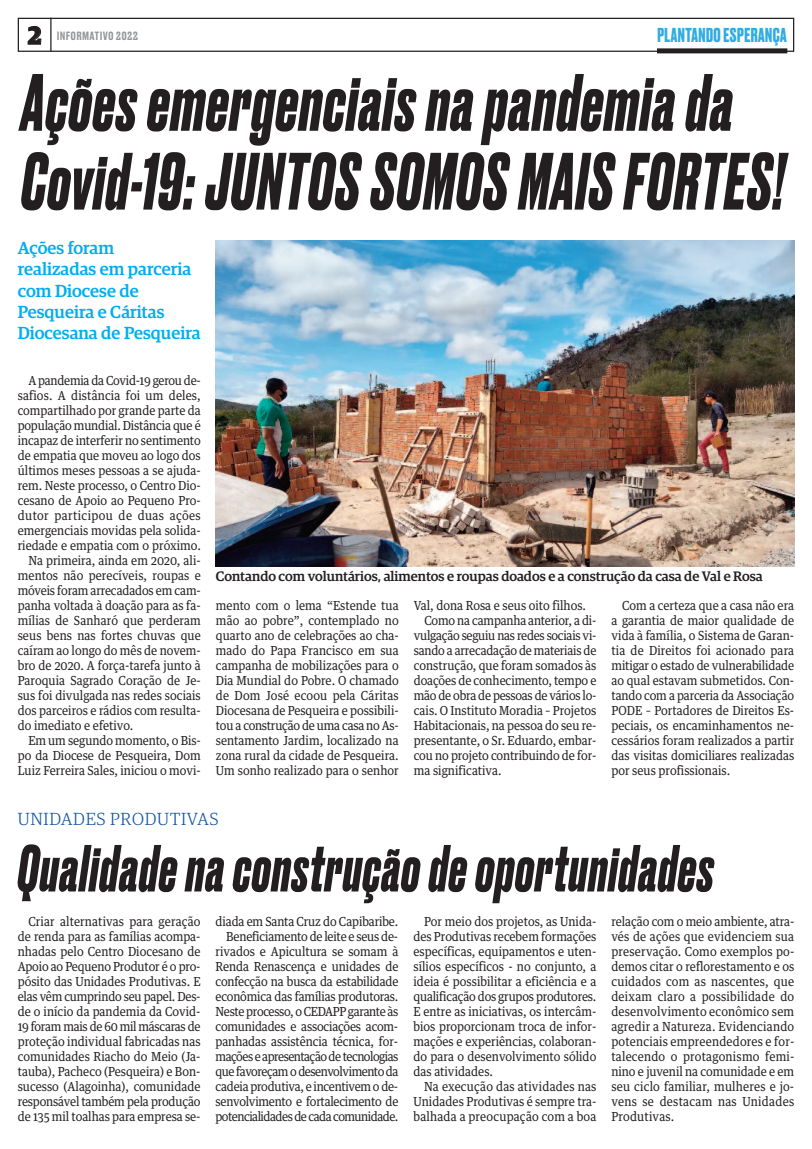
<style>
.page{position:relative;width:812px;height:1149px;background:#fff}
.page>*{position:absolute;margin:0;border:0;box-sizing:border-box;transform-origin:0 0}
.t1{font:italic 700 76.25px/78.8px "Druk";letter-spacing:.025em;color:#231f20;scale:.9 1}
.t2{font:italic 700 62.5px "Druk";letter-spacing:.025em;color:#231f20;scale:.9 1}
.t3{font:700 25.25px "Guardian Egyp";color:#231f20}
.t4{font:700 18.88px "Druk";letter-spacing:.025em;color:#31ace2}
.t5{font:500 17.5px/21.2px "Guardian Egyp";color:#00aeef}
.t6{font:300 17.5px "Guardian Egyp";letter-spacing:.045em;color:#1054a5}
.t7{font:500 13.75px "Guardian Egyp";color:#231f20}
.t8{font:12.5px/15px "Guardian Text Egyp";letter-spacing:-.005em;color:#231f20;text-align:justify;scale:.9 1}
.t9{font:12.5px "Guardian Text Egyp";letter-spacing:-.025em;color:#231f20;scale:.9 1}
.t10{font:12.5px "Guardian Text Egyp";letter-spacing:-.03em;color:#231f20;scale:.9 1}
.t11{font:12.5px "Guardian Text Egyp";letter-spacing:.03em;color:#231f20;scale:.9 1}
.t12{font:500 11.25px "Druk Text";letter-spacing:.025em;color:#939598}
</style>
<div class="page">
<div style="left:18px;top:18px;width:776px;height:34px;border:1px solid #231f20"></div>
<div style="left:657px;top:48px;width:130px;height:5px;background:#231f20"></div>
<hr style="left:50px;top:18px;width:1px;height:34px;background:#231f20">
<img style="left:216px;top:240px;width:578px;height:326px">
<h3 class="t3" style="left:28px;top:26px;width:15px">2</h3>
<p class="t12" style="left:57px;top:31px;width:83px">INFORMATIVO 2022</p>
<h3 class="t4" style="left:657px;top:28px;width:131px">PLANTANDOESPERANÇA</h3>
<h1 class="t1" style="left:21px;top:70px;width:848px">Ações emergenciaisnapandemiada<br>Covid-19:JUNTOSSOMOS MAISFORTES!</h1>
<h3 class="t5" style="left:18px;top:238px;width:184px">Ações foram<br>realizadas em parceria com Diocese de<br>Pesqueira e Cáritas<br>Diocesana de Pesqueira</h3>
<p class="t9" style="left:28px;top:375px;width:193px">A pandemia da Covid-19 gerou de-</p>
<p class="t8" style="left:18px;top:389px;width:205px">safios. A distância foi um deles,</p>
<p class="t8" style="left:18px;top:404px;width:205px">compartilhado por grande parte da</p>
<p class="t8" style="left:18px;top:419px;width:205px">população mundial. Distância que é</p>
<p class="t8" style="left:18px;top:434px;width:205px">incapaz de interferir no sentimento</p>
<p class="t8" style="left:18px;top:449px;width:205px">de empatia que moveu ao logo dos</p>
<p class="t8" style="left:18px;top:464px;width:205px">últimos meses pessoas a se ajuda-</p>
<p class="t8" style="left:18px;top:479px;width:205px">rem. Neste processo, o Centro Dio-</p>
<p class="t8" style="left:18px;top:494px;width:205px">cesano de Apoio ao Pequeno Pro-</p>
<p class="t11" style="left:18px;top:510px;width:205px">dutor participou de duas ações</p>
<p class="t8" style="left:18px;top:524px;width:205px">emergenciais movidas pela solida-</p>
<p class="t8" style="left:18px;top:539px;width:205px">riedade e empatia com o próximo.</p>
<p class="t8" style="left:28px;top:554px;width:193px">Na primeira, ainda em 2020, ali-</p>
<p class="t8" style="left:18px;top:569px;width:205px">mentos não perecíveis, roupas e</p>
<p class="t8" style="left:18px;top:584px;width:205px">móveis foram arrecadados em cam-</p>
<p class="t8" style="left:18px;top:599px;width:205px">panha voltada à doação para as fa-</p>
<p class="t8" style="left:18px;top:614px;width:205px">mílias de Sanharó que perderam</p>
<p class="t8" style="left:18px;top:629px;width:205px">seus bens nas fortes chuvas que</p>
<p class="t8" style="left:18px;top:644px;width:205px">caíram ao longo do mês de novem-</p>
<p class="t8" style="left:18px;top:659px;width:205px">bro de 2020. A força-tarefa junto à</p>
<p class="t8" style="left:18px;top:674px;width:205px">Paroquia Sagrado Coração de Je-</p>
<p class="t8" style="left:18px;top:689px;width:205px">sus foi divulgada nas redes sociais</p>
<p class="t8" style="left:18px;top:704px;width:205px">dos parceiros e rádios com resulta-</p>
<p class="t8" style="left:18px;top:719px;width:130px">do imediato e efetivo.</p>
<p class="t8" style="left:28px;top:734px;width:193px">Em um segundo momento, o Bis-</p>
<p class="t8" style="left:18px;top:749px;width:205px">po da Diocese de Pesqueira, Dom</p>
<p class="t8" style="left:18px;top:764px;width:205px">Luiz Ferreira Sales, iniciou o movi-</p>
<p class="t7" style="left:216px;top:571px;width:548px">Contando com voluntários, alimentos e roupas doados e a construção da casa de Val e Rosa</p>
<p class="t8" style="left:216px;top:599px;width:204px">mento com o lema “Estende tua mão ao pobre”, contemplado no quarto ano de celebrações ao cha&shy;mado do Papa Francisco em sua campanha de mobilizações para o Dia Mundial do Pobre. O chamado de Dom José ecoou pela Cáritas Diocesana de Pesqueira e possibili&shy;tou a construção de uma casa no As&shy;sentamento Jardim, localizado na zona rural da cidade de Pesqueira.<br>Um sonho realizado para o senhor</p>
<p class="t8" style="left:413px;top:599px;width:193px">Val, dona Rosa e seus oito filhos.</p>
<p class="t8" style="left:424px;top:614px;width:192px">Como na campanha anterior, a di-</p>
<p class="t10" style="left:413px;top:630px;width:204px">vulgação seguiu nas redes sociais vi-</p>
<p class="t8" style="left:413px;top:644px;width:204px">sando a arrecadação de materiais de</p>
<p class="t8" style="left:413px;top:659px;width:204px">construção, que foram somados às</p>
<p class="t8" style="left:413px;top:674px;width:204px">doações de conhecimento, tempo e</p>
<p class="t9" style="left:413px;top:690px;width:204px">mão de obra de pessoas de vários lo-</p>
<p class="t8" style="left:413px;top:704px;width:204px">cais. O Instituto Moradia – Projetos</p>
<p class="t8" style="left:413px;top:719px;width:204px">Habitacionais, na pessoa do seu re-</p>
<p class="t8" style="left:413px;top:734px;width:204px">presentante, o Sr. Eduardo, embar-</p>
<p class="t8" style="left:413px;top:749px;width:204px">cou no projeto contribuindo de for-</p>
<p class="t8" style="left:413px;top:764px;width:99px">ma significativa.</p>
<p class="t8" style="left:611px;top:599px;width:204px;text-indent:11px">Com a certeza que a casa não era a garantia de maior qualidade de vida à família, o Sistema de Garan&shy;tia de Direitos foi acionado para mitigar o estado de vulnerabilidade ao qual estavam submetidos. Con&shy;tando com a parceria da Associação PODE – Portadores de Direitos Es&shy;peciais, os encaminhamentos ne&shy;cessários foram realizados a partir das visitas domiciliares realizadas por seus profissionais.</p>
<h3 class="t6" style="left:18px;top:811px;width:202px">UNIDADES PRODUTIVAS</h3>
<h2 class="t2" style="left:18px;top:845px;width:774px">Qualidadena construçãodeoportunidades</h2>
<p class="t8" style="left:18px;top:914px;width:205px;text-indent:11px">Criar alternativas para geração de renda para as famílias acompa&shy;nhadas pelo Centro Diocesano de Apoio ao Pequeno Produtor é o pro&shy;pósito das Unidades Produtivas. E elas vêm cumprindo seu papel. Des&shy;de o início da pandemia da Covid-19 foram mais de 60 mil máscaras de proteção individual fabricadas nas comunidades Riacho do Meio (Ja&shy;tauba), Pacheco (Pesqueira) e Bon&shy;sucesso (Alagoinha), comunidade responsável também pela produção de 135 mil toalhas para empresa se-</p>
<p class="t8" style="left:215px;top:914px;width:205px;text-align:right">diada em Santa Cruz do Capibaribe.<br>Beneficiamento de leite e seus de&shy;rivados e Apicultura se somam à Renda Renascença e unidades de confecção na busca da estabilidade econômica das famílias produtoras.<br>Neste processo, o CEDAPP garante às comunidades e associações acom&shy;panhadas assistência técnica, for&shy;mações e apresentação de tecnologias que favoreçam o desenvolvimento da cadeia produtiva, e incentivem o de&shy;senvolvimento e fortalecimento de potencialidades de cada comunidade.</p>
<p class="t8" style="left:413px;top:914px;width:205px;text-indent:11px">Por meio dos projetos, as Unida&shy;des Produtivas recebem formações específicas, equipamentos e uten&shy;sílios específicos - no conjunto, a ideia é possibilitar a eficiência e a qualificação dos grupos produtores.<br>E entre as iniciativas, os intercâm&shy;bios proporcionam troca de infor&shy;mações e experiências, colaboran&shy;do para o desenvolvimento sólido das atividades.</p>
<p class="t8" style="left:413px;top:1079px;width:205px;text-indent:11px">Na execução das atividades nas Unidades Produtivas é sempre tra&shy;balhada a preocupação com a boa</p>
<p class="t8" style="left:611px;top:914px;width:205px">relação com o meio ambiente, atra&shy;vés de ações que evidenciem sua preservação. Como exemplos po&shy;demos citar o reflorestamento e os cuidados com as nascentes, que deixam claro a possibilidade do desenvolvimento econômico sem agredir a Natureza. Evidenciando potenciais empreendedores e for&shy;talecendo o protagonismo femi&shy;nino e juvenil na comunidade e em seu ciclo familiar, mulheres e jo&shy;vens se destacam nas Unidades Produtivas.</p>
</div>
